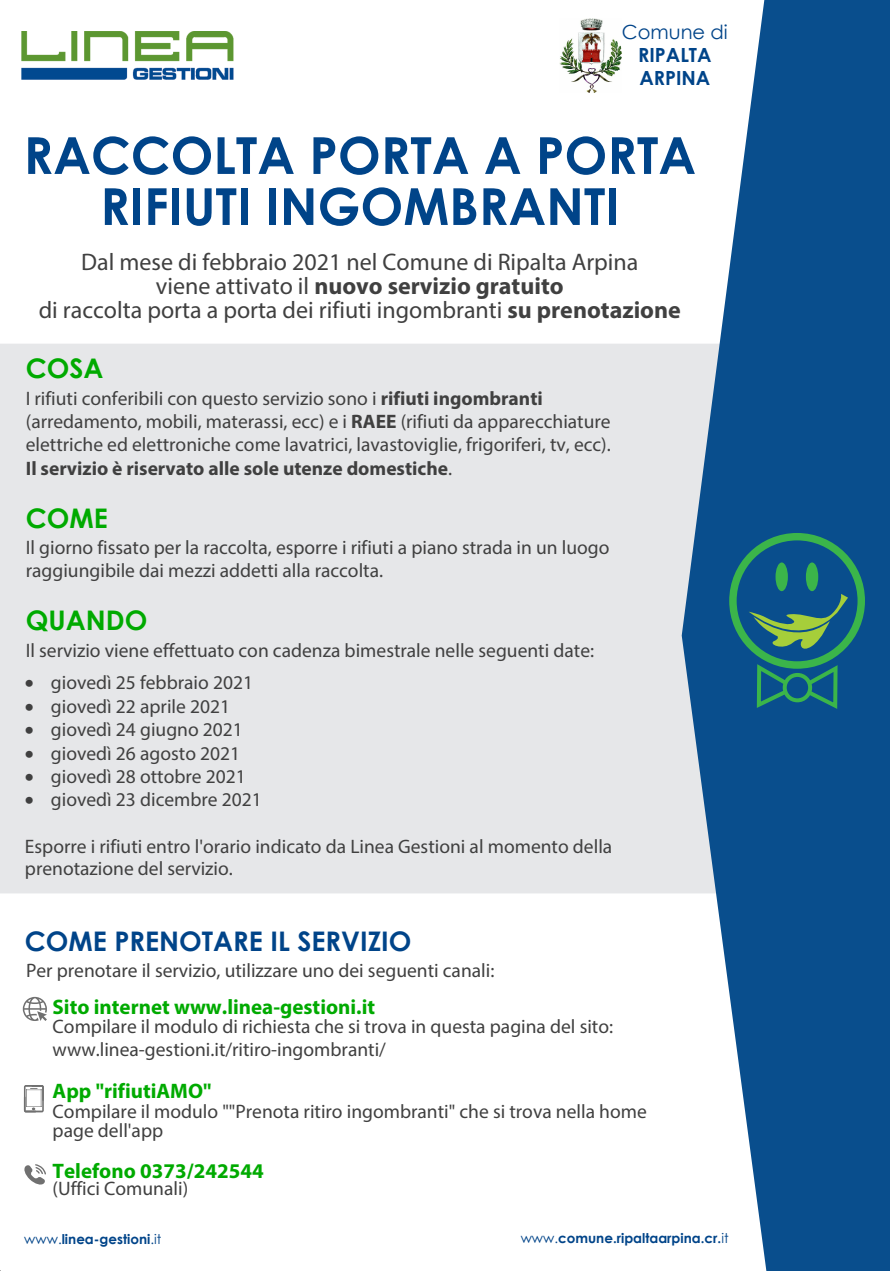
<style>
.page{position:relative;width:890px;height:1271px;background:#fff}
.page>*{position:absolute;margin:0;border:0;box-sizing:border-box;transform-origin:0 0}
.t1{font:700 51px/51px "Century Gothic";color:#004489;text-align:center}
.t2{font:700 27px "Century Gothic";color:#004489}
.t3{font:700 27px "Century Gothic";color:#0a0}
.t4{font:700 27px "Century Gothic";color:#0a0}
.t5{font:24px/24.2px "Myriad Pro";color:#404040;text-align:center}
.t6{font:700 21px "Myriad Pro";color:#0a0}
.t7{font:19.5px/23.4px "Myriad Pro";color:#404040}
.t8{font:700 19.5px/23.4px "Century Gothic";color:#004489}
.t9{font:19.5px "Century Gothic";color:#004489}
.t10{font:700 13.5px "Century Gothic";color:#004489}
.t11{font:700 13.5px "Century Gothic";color:#004489}
.s1{font-weight:700}
.s2{font-weight:400}
</style>
<div class="page">
<div style="left:0;top:344px;width:681px;height:550px;background:#e6e7e9"></div>
<svg style="left:681px;top:0;width:209px;height:1270px;fill:#094e8d"></svg>
<img style="left:21px;top:32px;width:213px;height:48px">
<svg style="left:729px;top:533px;width:136px;height:179px;background:#1c697b"></svg>
<svg style="left:23px;top:996px;width:24px;height:25px"></svg>
<svg style="left:24px;top:1085px;width:20px;height:27px"></svg>
<svg style="left:24px;top:1164px;width:22px;height:21px"></svg>
<img style="left:560px;top:19px;width:61px;height:73px">
<p class="t9" style="left:622px;top:18px;width:107px">Comune di</p>
<p class="t8" style="left:638px;top:42px;width:75px">RIPALTA<br>ARPINA</p>
<h1 class="t1" style="left:24px;top:128px;width:674px">RACCOLTA PORTA A PORTA<br>RIFIUTI INGOMBRANTI</h1>
<p class="t5" style="left:39px;top:249px;width:643px">Dal mese di febbraio 2021 nel Comune di Ripalta Arpina<br>viene attivato il <span class="s1">nuovo servizio gratuito<br></span>di raccolta porta a porta dei rifiuti ingombranti <span class="s1">su prenotazione</span></p>
<h2 class="t4" style="left:26px;top:348px;width:79px">COSA</h2>
<p class="t7" style="left:26px;top:386px;width:586px">I rifiuti conferibili con questo servizio sono i <span class="s1">rifiuti ingombranti </span>(arredamento, mobili, materassi, ecc) e i <span class="s1">RAEE</span> (rifiuti da apparecchiature elettriche ed elettroniche come lavatrici, lavastoviglie, frigoriferi, tv, ecc).<br><span class="s1">Il servizio è riservato alle sole utenze domestiche</span>.</p>
<h2 class="t3" style="left:26px;top:497px;width:84px">COME</h2>
<p class="t7" style="left:26px;top:535px;width:585px">Il giorno fissato per la raccolta, esporre i rifiuti a piano strada in un luogo raggiungibile dai mezzi addetti alla raccolta.</p>
<h2 class="t3" style="left:26px;top:600px;width:123px">QUANDO</h2>
<p class="t7" style="left:26px;top:638px;width:570px">Il servizio viene effettuato con cadenza bimestrale nelle seguenti date:</p>
<p class="t7" style="left:25px;top:671px;width:229px">• giovedì 25 febbraio 2021</p>
<p class="t7" style="left:25px;top:694px;width:207px">• giovedì 22 aprile 2021</p>
<p class="t7" style="left:25px;top:717px;width:219px">• giovedì 24 giugno 2021</p>
<p class="t7" style="left:25px;top:741px;width:217px">• giovedì 26 agosto 2021</p>
<p class="t7" style="left:25px;top:764px;width:222px">• giovedì 28 ottobre 2021</p>
<p class="t7" style="left:25px;top:788px;width:238px">• giovedì 23 dicembre 2021</p>
<p class="t7" style="left:25px;top:834px;width:589px;line-height:22.6px">Esporre i rifiuti entro l'orario indicato da Linea Gestioni al momento della prenotazione del servizio.</p>
<h2 class="t2" style="left:25px;top:921px;width:388px">COME PRENOTARE IL SERVIZIO</h2>
<p class="t7" style="left:26px;top:958px;width:470px">Per prenotare il servizio, utilizzare uno dei seguenti canali:</p>
<p class="t6" style="left:53px;top:992px;width:324px">Sito internet www.linea-gestioni.it</p>
<p class="t7" style="left:53px;top:1014px;width:562px">Compilare il modulo di richiesta che si trova in questa pagina del sito: www.linea-gestioni.it/ritiro-ingombranti/</p>
<p class="t6" style="left:53px;top:1077px;width:160px">App "rifiutiAMO"</p>
<p class="t7" style="left:53px;top:1101px;width:595px;line-height:19.2px">Compilare il modulo ""Prenota ritiro ingombranti" che si trova nella home page dell'app</p>
<p class="t6" style="left:53px;top:1157px;width:212px">Telefono 0373/242544</p>
<p class="t7" style="left:53px;top:1176px;width:137px">(Uffici Comunali)</p>
<p class="t11" style="left:24px;top:1228px;width:138px"><span class="s2">www.</span>linea-gestioni<span class="s2">.it</span></p>
<p class="t10" style="left:520px;top:1227px;width:209px"><span class="s2">www.</span>comune.ripaltaarpina.cr.<span class="s2">it</span></p>
</div>
